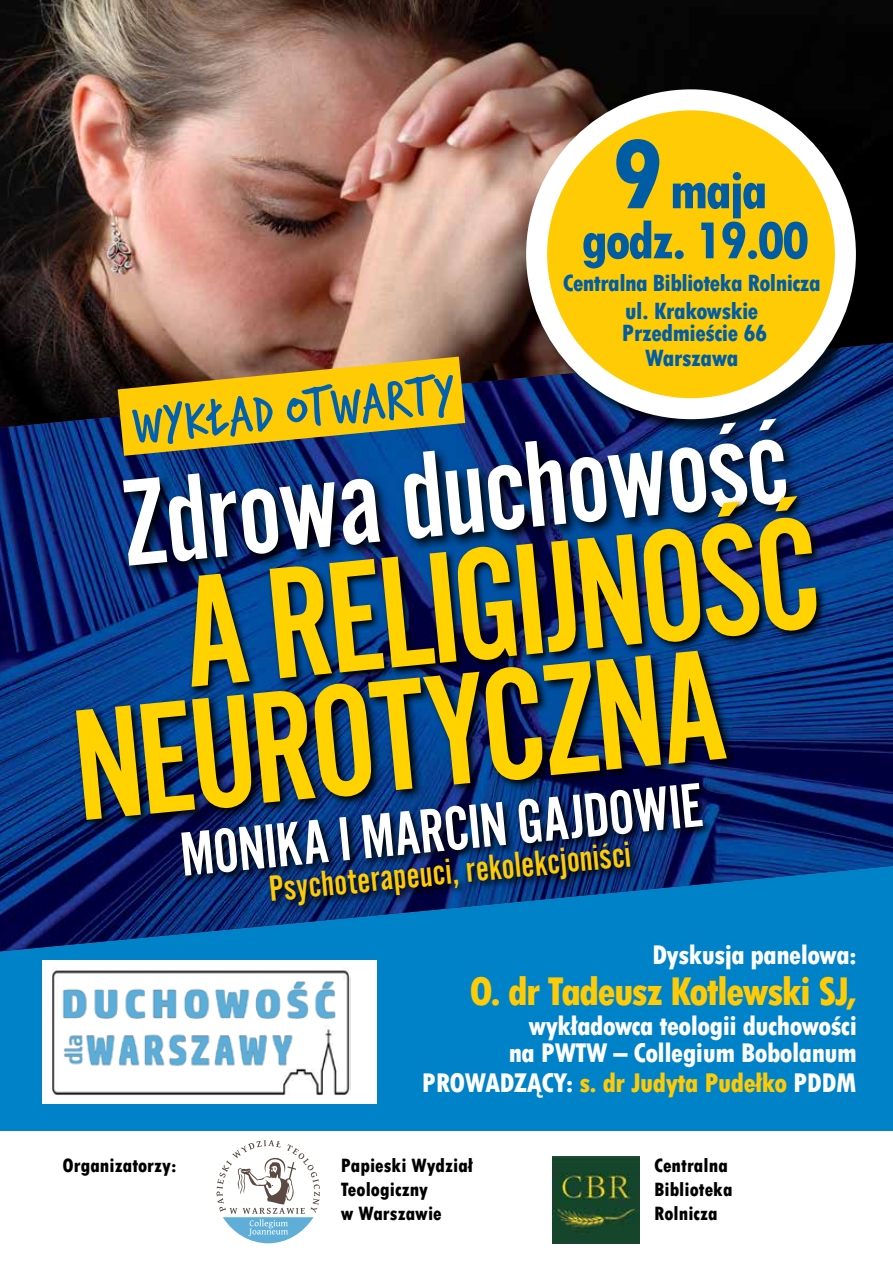
<style>
.page{position:relative;width:893px;height:1263px;background:#fff}
.page>*{position:absolute;margin:0;border:0;box-sizing:border-box;transform-origin:0 0}
.t1{font:164.7px/121.4px "Alternate Got No 2 D";color:#ffd200}
.t2{font:127.65px "Alternate Got No 2 D";color:#fff}
.t3{font:64.8px "Alternate Got No 2 D";color:#fff}
.t4{font:58.05px "Verveine";color:#0061af}
.t5{font:800 condensed 54.9px/50.1px "Tw Cen";letter-spacing:-.04em;color:#005da4;text-align:center}
.t6{font:800 condensed 42px "Tw Cen";letter-spacing:-.04em;color:#ffcb05}
.t7{font:37.65px "Alternate Got No 2 D";color:#ffcb05}
.t8{font:800 condensed 28.35px/27px "Tw Cen";letter-spacing:-.02em;color:#fff;text-align:right}
.t9{font:800 condensed 28.35px "Tw Cen";letter-spacing:-.02em;color:#ffcb05}
.t10{font:800 condensed 24.75px/27.5px "Tw Cen";letter-spacing:-.025em;color:#005da4;text-align:center}
.t11{font:800 condensed 20.25px/24.3px "Tw Cen";color:#000}
.s1{font-size:103.2px}
.s2{color:#fff}
</style>
<div class="page">
<img style="left:0;top:0;width:893px;height:343px">
<div style="left:0;top:496px;width:893px;height:635px;background:#0082c9"></div>
<img style="left:0;top:343px;width:893px;height:608px">
<img style="left:552px;top:1156px;width:87px;height:87px">
<div style="left:43px;top:960px;width:334px;height:144px;background:#fff"></div>
<img style="left:52px;top:970px;width:298px;height:125px">
<svg style="left:118px;top:357px;width:347px;height:99px;background:#d3a515"></svg>
<div style="left:528px;top:91px;width:342px;height:342px;background:#000;opacity:.75"></div>
<div style="left:537px;top:100px;width:308px;height:309px;background:#ffcb05;border-radius:50%"></div>
<div style="left:526px;top:89px;width:330px;height:330px;border:21px solid #fff;border-radius:50%"></div>
<svg style="left:217px;top:1140px;width:103px;height:103px"></svg>
<svg style="left:178px;top:831px;width:534px;height:84px;background:#062d65"></svg>
<svg style="left:119px;top:414px;width:682px;height:166px;background:#2b4056"></svg>
<svg style="left:188px;top:494px;width:639px;height:203px;background:#03214d"></svg>
<svg style="left:73px;top:647px;width:665px;height:184px;background:#041e4b"></svg>
<h3 class="t5" style="left:582px;top:165px;width:229px"><span class="s1">9</span> maja godz. 19.00</h3>
<p class="t10" style="left:563px;top:270px;width:259px">Centralna Biblioteka Rolnicza ul. Krakowskie</p>
<p class="t10" style="left:622px;top:321px;width:147px;line-height:24.8px">Przedmieście 66<br>Warszawa</p>
<h3 class="t4" style="left:128px;top:386px;width:325px;rotate:-6deg">WYKŁAD OTWARTY</h3>
<h2 class="t2" style="left:116px;top:454px;width:670px;rotate:-5deg">Zdrowa duchowość</h2>
<h1 class="t1" style="left:55px;top:592px;width:763px;text-indent:121px;rotate:-6deg">A RELIGIJNOŚĆ<br>NEUROTYCZNA</h1>
<h3 class="t3" style="left:177px;top:818px;width:526px;rotate:-5deg">MONIKA I MARCIN GAJDOWIE</h3>
<h3 class="t7" style="left:267px;top:870px;width:365px;rotate:-6deg">Psychoterapeuci, rekolekcjoniści</h3>
<h3 class="t8" style="left:652px;top:941px;width:206px">Dyskusja panelowa:</h3>
<h3 class="t6" style="left:469px;top:966px;width:389px">O. dr Tadeusz Kotlewski SJ,</h3>
<h3 class="t8" style="left:509px;top:1012px;width:350px">wykładowca teologii duchowości na PWTW – Collegium Bobolanum</h3>
<h3 class="t9" style="left:422px;top:1066px;width:437px"><span class="s2">PROWADZĄCY:</span> s. dr Judyta Pudełko <span class="s2">PDDM</span></h3>
<p class="t11" style="left:341px;top:1153px;width:134px">Papieski Wydział<br>Teologiczny<br>w Warszawie</p>
<p class="t11" style="left:62px;top:1153px;width:116px">Organizatorzy:</p>
<p class="t11" style="left:654px;top:1153px;width:80px">Centralna<br>Biblioteka<br>Rolnicza</p>
</div>
